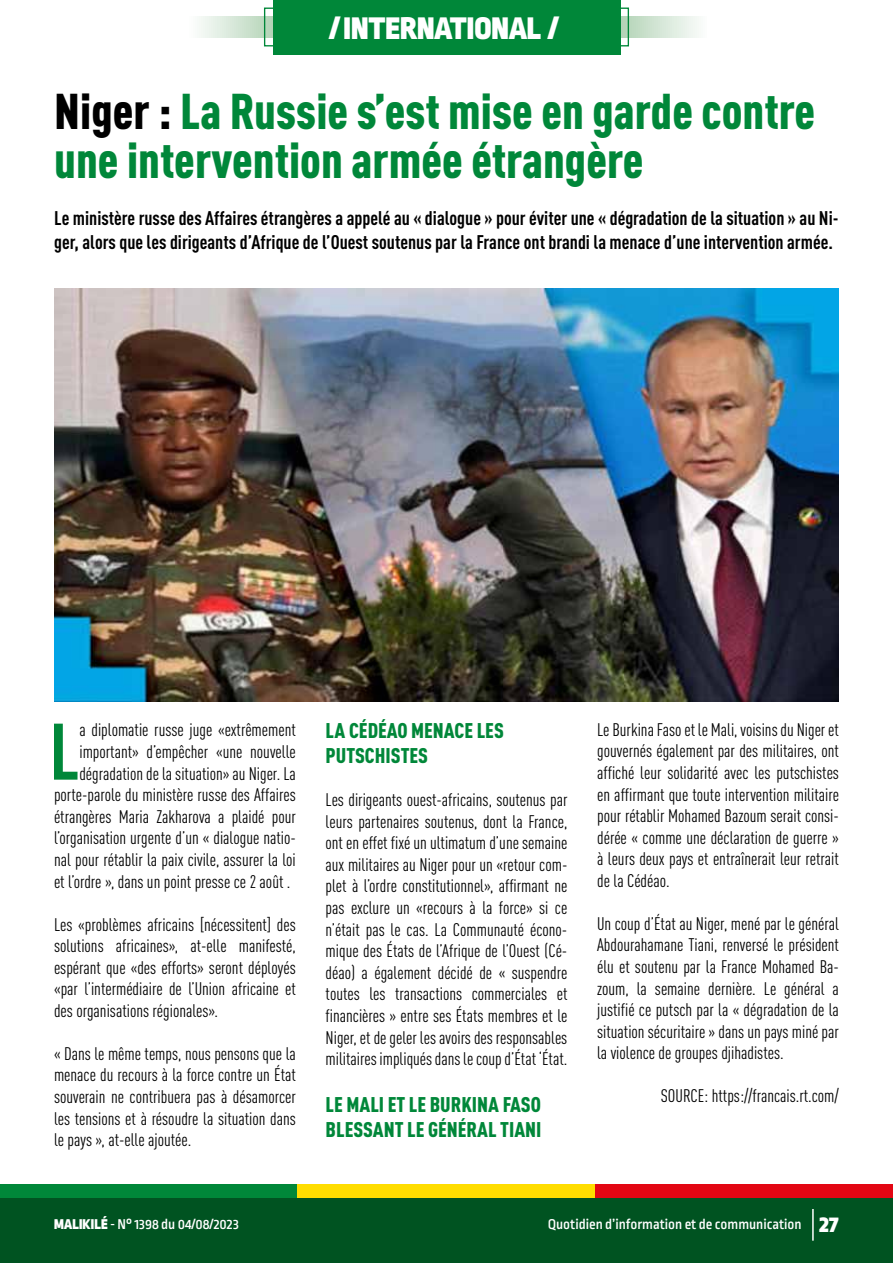
<style>
.page{position:relative;width:893px;height:1263px;background:#fff}
.page>*{position:absolute;margin:0;border:0;box-sizing:border-box;transform-origin:0 0}
.t1{font:700 condensed 78.6px "DIN Pro";color:#008739}
.t2{font:900 condensed 49.5px/49.5px "DIN Pro";color:#008739}
.t3{font:900 33px "Ropa Sans Pro";color:#fff}
.t4{font:900 condensed 21px/25.2px "DIN Pro";color:#008739}
.t5{font:700 condensed 19.5px/23.4px "DIN Pro";color:#000}
.t6{font:condensed 18px/21.6px "DIN Pro";color:#000;text-align:justify}
.t7{font:500 15px "Ropa Sans Pro";color:#fff}
.s1{color:#000}
.s2{font-weight:900}
.s3{font-weight:900;font-size:24px}
</style>
<div class="page">
<div style="left:0;top:1184px;width:298px;height:17px;background:#008739"></div>
<div style="left:298px;top:1184px;width:297px;height:17px;background:#fd0"></div>
<div style="left:595px;top:1184px;width:298px;height:17px;background:#e30613"></div>
<div style="left:0;top:1198px;width:893px;height:65px;background:#005321"></div>
<hr style="left:812px;top:1209px;width:2px;height:32px;background:#fff">
<svg style="left:201px;top:16px;width:496px;height:22px;background:#d2e5d5"></svg>
<div style="left:273px;top:0;width:347px;height:54px;background:#008739"></div>
<div style="left:264px;top:8px;width:365px;height:38px;border:1px solid #008739"></div>
<img style="left:54px;top:288px;width:785px;height:414px">
<h3 class="t3" style="left:329px;top:9px;width:232px">/ INTERNATIONAL /</h3>
<h2 class="t2" style="left:54px;top:82px;width:763px"><span class="s1">Niger :</span> La Russie s’est mise en garde contre une intervention armée étrangère</h2>
<p class="t5" style="left:54px;top:205px;width:786px">Le ministère russe des Affaires étrangères a appelé au « dialogue » pour éviter une « dégradation de la situation » au Ni&shy;ger, alors que les dirigeants d’Afrique de l’Ouest soutenus par la France ont brandi la menace d’une intervention armée.</p>
<p class="t6" style="left:54px;top:718px;width:243px;text-align:right">a diplomatie russe juge «extrêmement important» d’empêcher «une nouvelle dégradation de la situation» au Niger. La porte-parole du ministère russe des Affaires étrangères Maria Zakharova a plaidé pour l’organisation urgente d’un « dialogue natio&shy;nal pour rétablir la paix civile, assurer la loi et l’ordre », dans un point presse ce 2 août .</p>
<p class="t6" style="left:54px;top:912px;width:243px">Les «problèmes africains [nécessitent] des solutions africaines», at-elle manifesté, espérant que «des efforts» seront déployés «par l’intermédiaire de l’Union africaine et des organisations régionales».</p>
<p class="t6" style="left:54px;top:1041px;width:243px">« Dans le même temps, nous pensons que la menace du recours à la force contre un État souverain ne contribuera pas à désamorcer les tensions et à résoudre la situation dans le pays », at-elle ajoutée.</p>
<h1 class="t1" style="left:49px;top:692px;width:32px">L</h1>
<p class="t4" style="left:326px;top:716px;width:180px">LA CÉDÉAO MENACE LES<br>PUTSCHISTES</p>
<p class="t6" style="left:326px;top:787px;width:243px">Les dirigeants ouest-africains, soutenus par leurs partenaires soutenus, dont la France, ont en effet fixé un ultimatum d’une semaine aux militaires au Niger pour un «retour com&shy;plet à l’ordre constitutionnel», affirmant ne pas exclure un «recours à la force» si ce n’était pas le cas. La Communauté écono&shy;mique des États de l’Afrique de l’Ouest (Cé&shy;déao) a également décidé de « suspendre toutes les transactions commerciales et financières » entre ses États membres et le Niger, et de geler les avoirs des responsables militaires impliqués dans le coup d’État ‘État.</p>
<p class="t4" style="left:326px;top:1089px;width:217px">LE MALI ET LE BURKINA FASO<br>BLESSANT LE GÉNÉRAL TIANI</p>
<p class="t6" style="left:597px;top:717px;width:243px">Le Burkina Faso et le Mali, voisins du Niger et gouvernés également par des militaires, ont affiché leur solidarité avec les putschistes en affirmant que toute intervention militaire pour rétablir Mohamed Bazoum serait consi&shy;dérée « comme une déclaration de guerre » à leurs deux pays et entraînerait leur retrait de la Cédéao.</p>
<p class="t6" style="left:597px;top:911px;width:243px">Un coup d’État au Niger, mené par le général Abdourahamane Tiani, renversé le président élu et soutenu par la France Mohamed Ba&shy;zoum, la semaine dernière. Le général a justifié ce putsch par la « dégradation de la situation sécuritaire » dans un pays miné par la violence de groupes djihadistes.</p>
<p class="t6" style="left:661px;top:1084px;width:180px">SOURCE: https://francais.rt.com/</p>
<p class="t7" style="left:54px;top:1216px;width:186px"><span class="s2">MALIKILÉ</span> - N° 1398 du 04/08/2023</p>
<p class="t7" style="left:548px;top:1216px;width:292px">Quotidien d’information et de communication <span class="s3">27</span></p>
</div>
